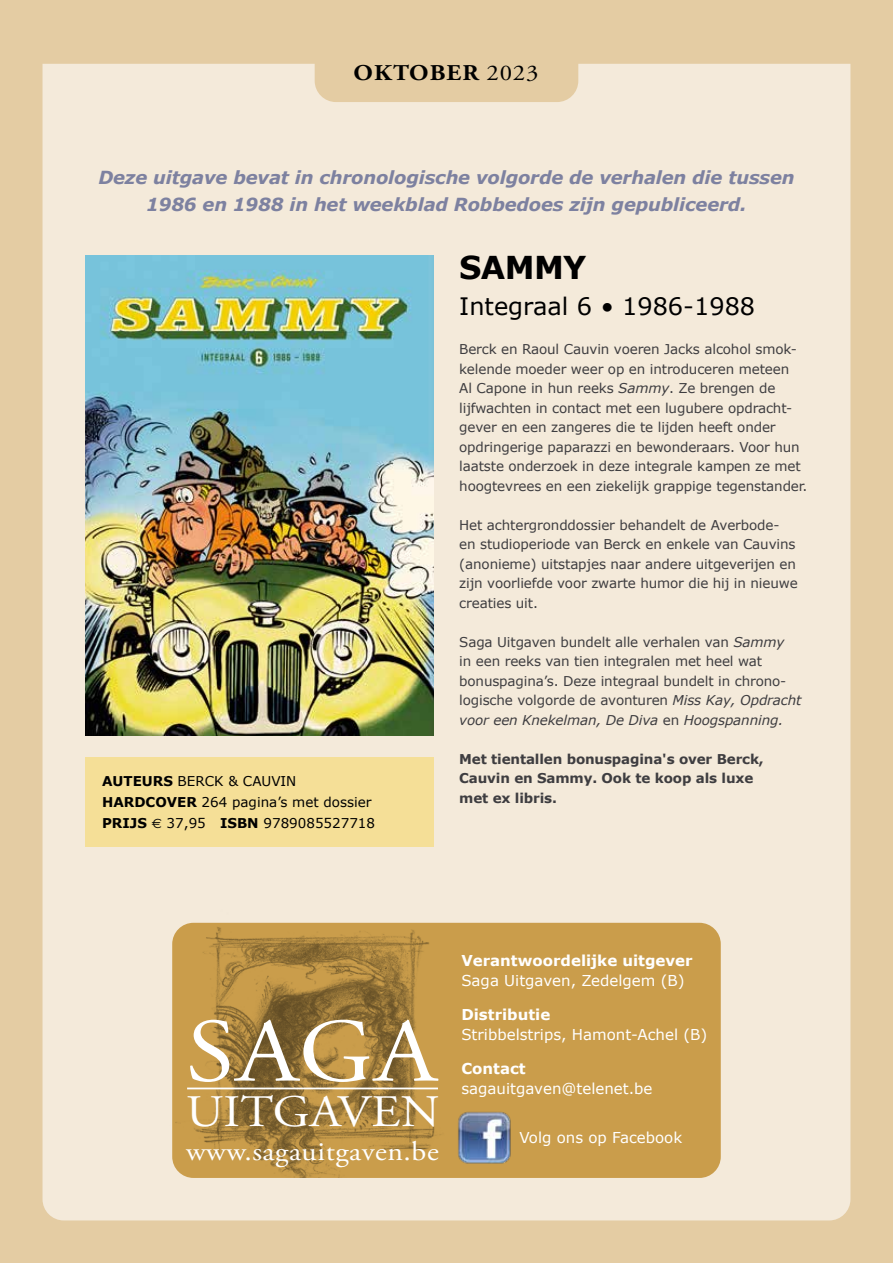
<style>
.page{position:relative;width:893px;height:1263px;background:#e4cca3}
.page>*{position:absolute;margin:0;border:0;box-sizing:border-box;transform-origin:0 0}
.t1{font:90px "Adobe Garamond Pro";color:#fff;scale:1.1 1}
.t2{font:45px "Adobe Garamond Pro";letter-spacing:.01em;color:#fff;scale:1.1 1}
.t3{font:700 31.5px "Verdana";letter-spacing:-.02em;color:#000}
.t4{font:27px "Adobe Garamond Pro";letter-spacing:.02em;color:#fff;scale:1.1 1}
.t5{font:24px "Verdana";color:#000}
.t6{font:700 22.5px "Adobe Garamond Pro";letter-spacing:.045em;color:#000;scale:1.1 1}
.t7{font:italic 700 18px/27px "Verdana";letter-spacing:-.01em;color:#7d81a0;text-align:center}
.t8{font:15px "Verdana";color:#fff}
.t9{font:700 15px "Verdana";color:#fff}
.t10{font:13.5px/19.5px "Verdana";letter-spacing:-.01em;color:#3e3d40}
.t11{font:700 13.5px/19.5px "Verdana";letter-spacing:-.01em;color:#3e3d40}
.t12{font:13.5px/21px "Verdana";color:#000}
.s1{font-weight:400}
.s2{font-weight:700}
.s3{font-family:"Euro Sans"}
.s4{font-style:italic}
</style>
<div class="page">
<div style="left:43px;top:64px;width:807px;height:1156px;background:#f4eada"></div>
<div style="left:172px;top:923px;width:549px;height:255px;background:#ca9d4b;border-radius:21px"></div>
<img style="left:160px;top:906px;width:308px;height:272px">
<hr style="left:187px;top:1087px;width:251px;height:2px;background:#fff">
<img style="left:453px;top:1106px;width:58px;height:63px">
<div style="left:315px;top:43px;width:263px;height:59px;background:#e4cca3;border-radius:21px"></div>
<div style="left:85px;top:757px;width:349px;height:89px;background:#f5df97"></div>
<img style="left:85px;top:255px;width:349px;height:481px">
<h3 class="t6" style="left:354px;top:60px;width:169px">OKTOBER <span class="s1">2023</span></h3>
<h3 class="t7" style="left:98px;top:164px;width:698px">Deze uitgave bevat in chronologische volgorde de verhalen die tussen<br>1986 en 1988 in het weekblad Robbedoes zijn gepubliceerd.</h3>
<p class="t12" style="left:102px;top:770px;width:275px"><span class="s2">AUTEURS</span> BERCK &amp; CAUVIN<br><span class="s2">HARDCOVER</span> 264 pagina’s met dossier<br><span class="s2">PRIJS</span> <span class="s3">E</span> 37,95 <span class="s2">ISBN</span> 9789085527718</p>
<h3 class="t3" style="left:459px;top:247px;width:129px">SAMMY</h3>
<h3 class="t5" style="left:459px;top:291px;width:297px">Integraal 6 • 1986-1988</h3>
<p class="t10" style="left:459px;top:340px;width:350px">Berck en Raoul Cauvin voeren Jacks alcohol smok&shy;kelende moeder weer op en introduceren meteen<br>Al Capone in hun reeks <span class="s4">Sammy</span>. Ze brengen de lijfwachten in contact met een lugubere opdracht&shy;gever en een zangeres die te lijden heeft onder opdringerige paparazzi en bewonderaars. Voor hun laatste onderzoek in deze integrale kampen ze met hoogtevrees en een ziekelijk grappige tegenstander.</p>
<p class="t10" style="left:459px;top:515px;width:340px">Het achtergronddossier behandelt de Averbode&shy;en studioperiode van Berck en enkele van Cauvins (anonieme) uitstapjes naar andere uitgeverijen en zijn voorliefde voor zwarte humor die hij in nieuwe creaties uit.</p>
<p class="t10" style="left:459px;top:632px;width:344px">Saga Uitgaven bundelt alle verhalen van <span class="s4">Sammy<br></span>in een reeks van tien integralen met heel wat bonuspagina’s. Deze integraal bundelt in chrono&shy;logische volgorde de avonturen <span class="s4">Miss Kay, Opdracht voor een Knekelman, De Diva</span> en <span class="s4">Hoogspanning.</span></p>
<p class="t11" style="left:459px;top:749px;width:306px">Met tientallen bonuspagina's over Berck,<br>Cauvin en Sammy. Ook te koop als luxe met ex libris.</p>
<h1 class="t1" style="left:186px;top:998px;width:229px">SAGA</h1>
<h2 class="t2" style="left:186px;top:1084px;width:232px">UITGAVEN</h2>
<h3 class="t4" style="left:186px;top:1135px;width:231px">www.sagauitgaven.be</h3>
<p class="t9" style="left:461px;top:951px;width:233px">Verantwoordelijke uitgever</p>
<p class="t8" style="left:461px;top:971px;width:225px">Saga Uitgaven, Zedelgem (B)</p>
<p class="t9" style="left:461px;top:1005px;width:90px">Distributie</p>
<p class="t8" style="left:461px;top:1025px;width:247px">Stribbelstrips, Hamont-Achel (B)</p>
<p class="t9" style="left:461px;top:1059px;width:66px">Contact</p>
<p class="t8" style="left:461px;top:1079px;width:193px">sagauitgaven@telenet.be</p>
<p class="t8" style="left:519px;top:1128px;width:164px">Volg ons op Facebook</p>
</div>
